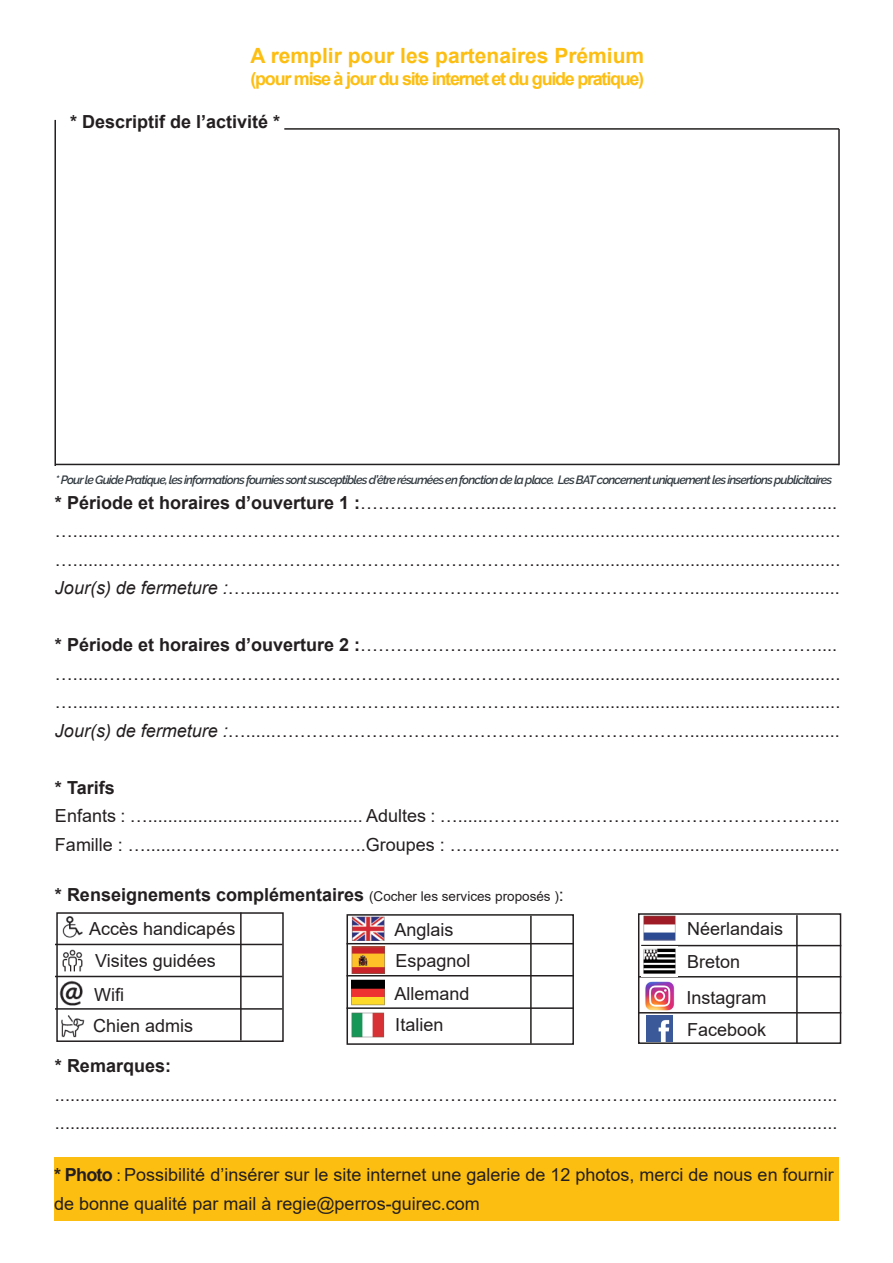
<style>
.page{position:relative;width:893px;height:1263px;background:#fff}
.page>*{position:absolute;margin:0;border:0;box-sizing:border-box;transform-origin:0 0}
.t1{font:700 21px "Arial";color:#fdbe12}
.t2{font:18px/28.5px "Arial";color:#231f20}
.t3{font:700 18px "Arial";color:#231f20}
.t4{font:700 18px "Arial";letter-spacing:-.07em;color:#fdbe12}
.t5{font:italic 600 12px "Raleway";letter-spacing:-.07em;color:#323b41}
.s1{font-weight:700}
.s2{font-style:italic}
.s3{font-weight:400;font-size:13.5px}
.s4{font-weight:400}
.s5{font-size:16.5px}
</style>
<div class="page">
<hr style="left:284px;top:128px;width:555px;height:2px;background:#231f20">
<hr style="left:838px;top:129px;width:2px;height:336px;background:#231f20">
<hr style="left:56px;top:464px;width:783px;height:1px;background:#231f20">
<hr style="left:54px;top:120px;width:2px;height:346px;background:#231f20">
<img style="left:59px;top:916px;width:29px;height:60px">
<img style="left:59px;top:980px;width:26px;height:58px">
<img style="left:351px;top:946px;width:34px;height:28px">
<img style="left:351px;top:979px;width:34px;height:27px">
<img style="left:351px;top:1012px;width:34px;height:26px">
<img style="left:351px;top:917px;width:34px;height:24px">
<div style="left:346px;top:914px;width:228px;height:131px;border:2px solid #231f20"></div>
<hr style="left:55px;top:944px;width:227px;height:1px;background:#231f20">
<hr style="left:55px;top:976px;width:227px;height:1px;background:#231f20">
<hr style="left:55px;top:1008px;width:227px;height:2px;background:#231f20">
<img style="left:645px;top:981px;width:30px;height:29px">
<img style="left:646px;top:1015px;width:27px;height:26px">
<hr style="left:796px;top:915px;width:2px;height:128px;background:#231f20">
<hr style="left:346px;top:943px;width:228px;height:1px;background:#231f20">
<hr style="left:346px;top:975px;width:228px;height:1px;background:#231f20">
<hr style="left:346px;top:1007px;width:228px;height:2px;background:#231f20">
<hr style="left:638px;top:976px;width:203px;height:1px;background:#231f20">
<hr style="left:641px;top:945px;width:200px;height:1px;background:#231f20">
<div style="left:56px;top:912px;width:228px;height:130px;border:2px solid #231f20"></div>
<img style="left:643px;top:948px;width:33px;height:26px">
<img style="left:643px;top:916px;width:33px;height:25px">
<hr style="left:530px;top:916px;width:2px;height:128px;background:#231f20">
<hr style="left:240px;top:912px;width:2px;height:128px;background:#231f20">
<hr style="left:638px;top:1012px;width:203px;height:1px;background:#231f20">
<div style="left:638px;top:913px;width:203px;height:131px;border:2px solid #231f20"></div>
<div style="left:54px;top:1157px;width:785px;height:64px;background:#fdbe12"></div>
<p class="t1" style="left:250px;top:41px;width:395px">A remplir pour les partenaires Prémium</p>
<p class="t4" style="left:250px;top:66px;width:395px">(pour mise à jour du site internet et du guide pratique)</p>
<p class="t3" style="left:70px;top:109px;width:212px">* Descriptif de l’activité *</p>
<p class="t5" style="left:56px;top:472px;width:778px">* Pour le Guide Pratique, les informations fournies sont susceptibles d’être résumées en fonction de la place. Les BAT concernent uniquement les insertions publicitaires</p>
<p class="t2" style="left:55px;top:488px;width:787px"><span class="s1">* Période et horaires d’ouverture 1 :</span>………………….....…………………………………………….... …......………………………………………………………………............................................................. …......……………………………………………………………….............................................................<br><span class="s2">Jour(s) de fermeture :</span>…......……………………………………………………………..............................</p>
<p class="t2" style="left:55px;top:631px;width:787px"><span class="s1">* Période et horaires d’ouverture 2 :</span>………………….....…………………………………………….... …......………………………………………………………………............................................................. …......……………………………………………………………….............................................................<br><span class="s2">Jour(s) de fermeture :</span>…......……………………………………………………………..............................</p>
<p class="t3" style="left:55px;top:775px;width:61px">* Tarifs</p>
<p class="t2" style="left:55px;top:802px;width:786px">Enfants : …........................................... Adultes : …......…………………………………………………..<br>Famille : …......…………………………..Groupes : …………………………..........................................</p>
<p class="t3" style="left:55px;top:882px;width:510px">* Renseignements complémentaires <span class="s3">(Cocher les services proposés )</span><span class="s4">:</span></p>
<p class="t2" style="left:89px;top:915px;width:148px">Accès handicapés</p>
<p class="t2" style="left:394px;top:915px;width:61px">Anglais</p>
<p class="t2" style="left:687px;top:914px;width:98px">Néerlandais</p>
<p class="t2" style="left:95px;top:946px;width:122px">Visites guidées</p>
<p class="t2" style="left:395px;top:946px;width:77px">Espagnol</p>
<p class="t2" style="left:687px;top:947px;width:55px">Breton</p>
<p class="t2" style="left:93px;top:978px;width:102px;line-height:31.7px">Wifi<br>Chien admis</p>
<p class="t2" style="left:394px;top:979px;width:77px">Allemand</p>
<p class="t2" style="left:395px;top:1010px;width:50px">Italien</p>
<p class="t2" style="left:686px;top:981px;width:82px;line-height:32.1px">Instagram<br>Facebook</p>
<p class="t3" style="left:55px;top:1053px;width:118px">* Remarques:</p>
<p class="t2" style="left:55px;top:1080px;width:784px">................................……….....………………………………………………………................................. ................................……….....……………………………………………………….................................</p>
<p class="t2" style="left:54px;top:1160px;width:781px"><span class="s1">* Photo</span> <span class="s5">:</span> Possibilité d’insérer sur le site internet une galerie de 12 photos, merci de nous en fournir de bonne qualité par mail à regie@perros-guirec.com</p>
</div>
